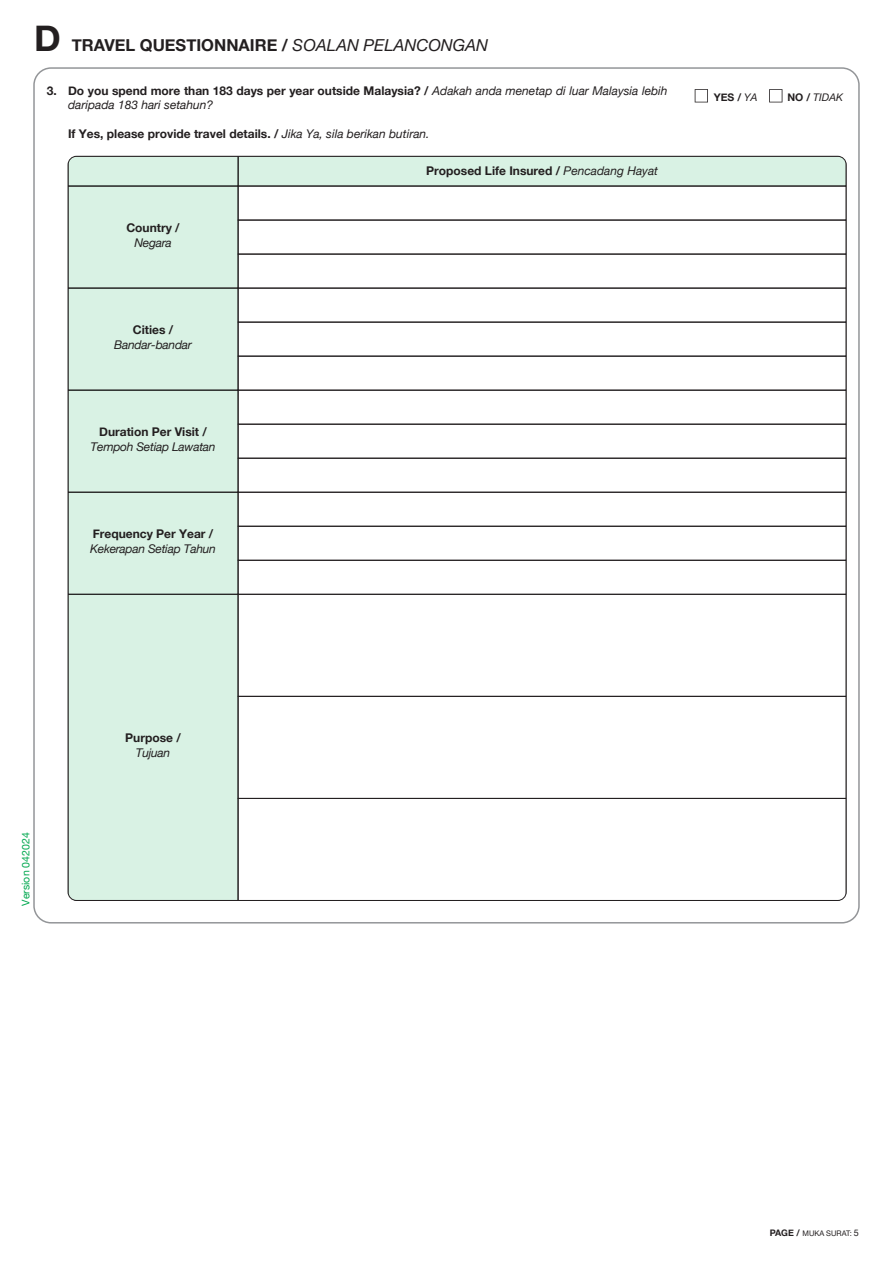
<style>
.page{position:relative;width:893px;height:1263px;background:#fff}
.page>*{position:absolute;margin:0;border:0;box-sizing:border-box;transform-origin:0 0}
.t1{font:700 16.5px "Helvetica Neue";color:#231f20}
.t2{font:700 12px "Helvetica Neue";color:#231f20}
.t3{font:italic 12px/14.4px "Helvetica Neue";color:#231f20}
.t4{font:italic 12px "Helvetica Neue";letter-spacing:-.02em;color:#231f20}
.t5{font:10.5px "Helvetica Neue";color:#00a84f}
.t6{font:italic 10.5px "Helvetica Neue";color:#231f20}
.t7{font:700 10.5px "Helvetica Neue";color:#231f20}
.t8{font:7.65px "Helvetica Neue";color:#231f20}
.s1{font-size:36px}
.s2{font-weight:400;font-style:italic}
.s3{font-weight:700;font-style:normal}
.s4{font-weight:700;font-size:9px}
.s5{font-size:9px}
</style>
<div class="page">
<svg style="left:695px;top:89px;width:13px;height:13px"></svg>
<svg style="left:769px;top:89px;width:13px;height:13px"></svg>
<div style="left:238px;top:156px;width:608px;height:30px;background:#d9f2e4"></div>
<div style="left:68px;top:186px;width:170px;height:102px;background:#d9f2e4"></div>
<div style="left:68px;top:186px;width:170px;height:102px;border:1px solid #231f20"></div>
<div style="left:68px;top:156px;width:170px;height:30px;background:#d9f2e4"></div>
<div style="left:68px;top:288px;width:170px;height:102px;background:#d9f2e4"></div>
<div style="left:68px;top:288px;width:170px;height:103px;border:1px solid #231f20"></div>
<div style="left:68px;top:390px;width:170px;height:102px;background:#d9f2e4"></div>
<div style="left:68px;top:390px;width:170px;height:103px;border:1px solid #231f20"></div>
<div style="left:68px;top:492px;width:170px;height:102px;background:#d9f2e4"></div>
<div style="left:68px;top:492px;width:170px;height:103px;border:1px solid #231f20"></div>
<div style="left:68px;top:594px;width:170px;height:306px;background:#d9f2e4"></div>
<div style="left:68px;top:594px;width:170px;height:306px;border:1px solid #231f20"></div>
<div style="left:238px;top:186px;width:608px;height:34px;border:1px solid #231f20"></div>
<div style="left:238px;top:220px;width:608px;height:34px;border:1px solid #231f20"></div>
<div style="left:238px;top:254px;width:608px;height:34px;border:1px solid #231f20"></div>
<div style="left:238px;top:288px;width:608px;height:34px;border:1px solid #231f20"></div>
<div style="left:238px;top:322px;width:608px;height:34px;border:1px solid #231f20"></div>
<div style="left:238px;top:356px;width:608px;height:35px;border:1px solid #231f20"></div>
<div style="left:238px;top:390px;width:608px;height:35px;border:1px solid #231f20"></div>
<div style="left:238px;top:424px;width:608px;height:35px;border:1px solid #231f20"></div>
<div style="left:238px;top:458px;width:608px;height:35px;border:1px solid #231f20"></div>
<div style="left:238px;top:492px;width:608px;height:35px;border:1px solid #231f20"></div>
<div style="left:238px;top:526px;width:608px;height:35px;border:1px solid #231f20"></div>
<div style="left:238px;top:560px;width:608px;height:35px;border:1px solid #231f20"></div>
<div style="left:238px;top:594px;width:608px;height:103px;border:1px solid #231f20"></div>
<div style="left:238px;top:696px;width:608px;height:103px;border:1px solid #231f20"></div>
<div style="left:238px;top:798px;width:608px;height:102px;border:1px solid #231f20"></div>
<h1 class="t1" style="left:34px;top:32px;width:456px"><span class="s1">D</span> TRAVEL QUESTIONNAIRE / <span class="s2">SOALAN PELANCONGAN</span></h1>
<p class="t3" style="left:68px;top:84px;width:601px;text-indent:-21px"><span class="s3">3. Do you spend more than 183 days per year outside Malaysia? /</span> Adakah anda menetap di luar Malaysia lebih daripada 183 hari setahun?</p>
<p class="t2" style="left:68px;top:125px;width:363px">If Yes, please provide travel details. / <span class="s2">Jika Ya, sila berikan butiran.</span></p>
<p class="t2" style="left:126px;top:218px;width:55px">Country /</p>
<p class="t4" style="left:134px;top:234px;width:39px">Negara</p>
<p class="t2" style="left:133px;top:320px;width:42px">Cities /</p>
<p class="t4" style="left:114px;top:336px;width:79px">Bandar-bandar</p>
<p class="t2" style="left:99px;top:423px;width:109px">Duration Per Visit /</p>
<p class="t4" style="left:91px;top:438px;width:127px">Tempoh Setiap Lawatan</p>
<p class="t2" style="left:93px;top:525px;width:122px">Frequency Per Year /</p>
<p class="t4" style="left:90px;top:540px;width:127px">Kekerapan Setiap Tahun</p>
<p class="t2" style="left:426px;top:161px;width:233px">Proposed Life Insured / <span class="s2">Pencadang Hayat</span></p>
<p class="t7" style="left:714px;top:89px;width:45px">YES / <span class="s2">YA</span></p>
<p class="t6" style="left:787px;top:89px;width:57px"><span class="s3">NO /</span> TIDAK</p>
<p class="t5" style="left:18px;top:906px;width:75px;rotate:-90deg">Version 042024</p>
<p class="t2" style="left:125px;top:729px;width:57px">Purpose /</p>
<p class="t4" style="left:136px;top:744px;width:36px">Tujuan</p>
<p class="t8" style="left:770px;top:1227px;width:91px"><span class="s4">PAGE /</span> MUKA SURAT: <span class="s5">5</span></p>
</div>
